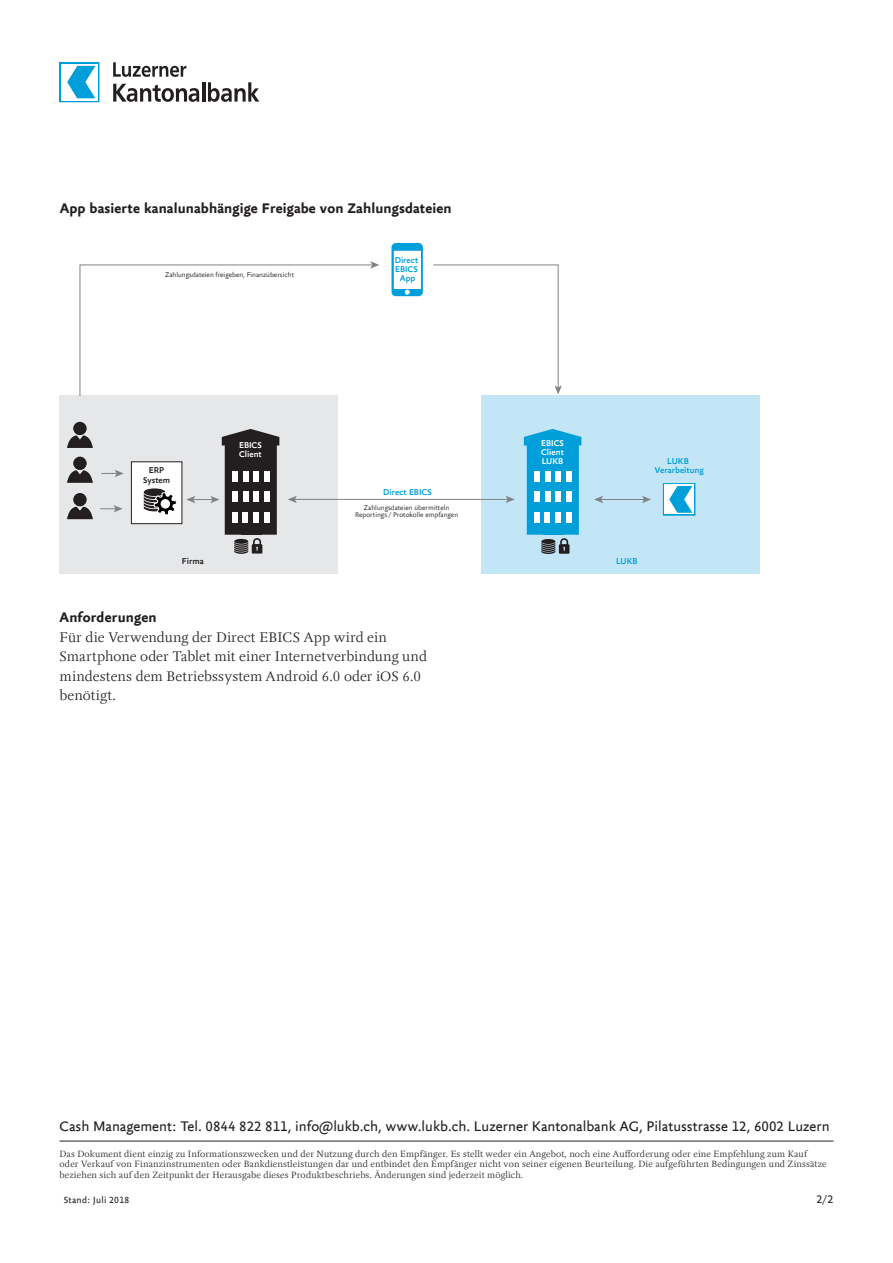
<style>
.page{position:relative;width:893px;height:1263px;background:#fff}
.page>*{position:absolute;margin:0;border:0;box-sizing:border-box;transform-origin:0 0}
.t1{font:300 15px/19.5px "Yogafor LUKB";letter-spacing:.005em;color:#231f20}
.t2{font:15px "Yoga Sansfor LUKB";color:#231f20}
.t3{font:700 15px "Yoga Sansfor LUKB";letter-spacing:.01em;color:#231f20}
.t4{font:12px "Yoga Sansfor LUKB";color:#231f20}
.t5{font:300 9.75px/10.5px "Yogafor LUKB";letter-spacing:.015em;color:#231f20}
.t6{font:9.75px "Yoga Sansfor LUKB";letter-spacing:.025em;color:#231f20}
.t7{font:500 9.15px/9.1px "Yoga Sansfor LUKB";color:#009fda;text-align:center}
.t8{font:500 9.15px/9.1px "Yoga Sansfor LUKB";color:#fff}
.t9{font:500 9.15px/9.1px "Yoga Sansfor LUKB";color:#231f20;text-align:center}
.t10{font:300 7.35px/7.4px "Yoga Sansfor LUKB";color:#231f20;text-align:center}
</style>
<div class="page">
<div style="left:60px;top:62px;width:39px;height:40px;border:1px solid #009fda"></div>
<div style="left:61px;top:64px;width:36px;height:36px;background:#fff"></div>
<svg style="left:67px;top:66px;width:28px;height:32px"></svg>
<svg style="left:113px;top:62px;width:73px;height:15px"></svg>
<svg style="left:113px;top:84px;width:86px;height:18px"></svg>
<hr style="left:202px;top:82px;width:3px;height:20px;background:#231f20">
<svg style="left:208px;top:82px;width:51px;height:20px"></svg>
<div style="left:60px;top:395px;width:278px;height:179px;background:#e6e7e9"></div>
<div style="left:131px;top:462px;width:51px;height:62px;background:#fff"></div>
<div style="left:131px;top:461px;width:51px;height:63px;border:1px solid #231f20"></div>
<div style="left:481px;top:395px;width:278px;height:178px;background:#c3e6f6"></div>
<svg style="left:391px;top:243px;width:32px;height:53px"></svg>
<svg style="left:67px;top:493px;width:26px;height:26px"></svg>
<hr style="left:294px;top:499px;width:214px;height:1px;background:#808285">
<svg style="left:288px;top:496px;width:9px;height:7px"></svg>
<svg style="left:506px;top:496px;width:9px;height:7px"></svg>
<svg style="left:524px;top:429px;width:57px;height:125px"></svg>
<svg style="left:144px;top:488px;width:33px;height:37px"></svg>
<div style="left:161px;top:500px;width:8px;height:8px;background:#fff;border-radius:50%"></div>
<svg style="left:186px;top:429px;width:93px;height:125px"></svg>
<svg style="left:101px;top:470px;width:23px;height:7px"></svg>
<svg style="left:100px;top:505px;width:23px;height:7px"></svg>
<svg style="left:67px;top:457px;width:26px;height:26px"></svg>
<svg style="left:67px;top:422px;width:26px;height:26px"></svg>
<hr style="left:600px;top:499px;width:45px;height:1px;background:#808285">
<svg style="left:594px;top:496px;width:9px;height:7px"></svg>
<svg style="left:642px;top:496px;width:9px;height:7px"></svg>
<svg style="left:79px;top:261px;width:300px;height:135px"></svg>
<svg style="left:433px;top:264px;width:129px;height:130px"></svg>
<svg style="left:663px;top:483px;width:32px;height:33px"></svg>
<hr style="left:60px;top:1141px;width:773px;height:1px;background:#231f20">
<h1 class="t3" style="left:60px;top:199px;width:393px">App basierte kanalunabhängige Freigabe von Zahlungsdateien</h1>
<p class="t10" style="left:165px;top:271px;width:131px">Zahlungsdateien freigeben, Finanzübersicht</p>
<p class="t7" style="left:395px;top:255px;width:25px">Direct<br>EBICS<br>App</p>
<p class="t9" style="left:143px;top:466px;width:29px">ERP<br>System</p>
<p class="t8" style="left:239px;top:440px;width:24px">EBICS<br>Client</p>
<p class="t7" style="left:383px;top:487px;width:50px">Direct EBICS</p>
<p class="t10" style="left:355px;top:504px;width:105px">Zahlungsdateien übermitteln<br>Reportings / Protokolle empfangen</p>
<p class="t8" style="left:541px;top:438px;width:24px;text-align:justify">EBICS Client LUKB</p>
<p class="t9" style="left:182px;top:557px;width:23px">Firma</p>
<p class="t7" style="left:616px;top:557px;width:23px">LUKB</p>
<p class="t7" style="left:654px;top:456px;width:51px">LUKB<br>Verarbeitung</p>
<h1 class="t3" style="left:60px;top:609px;width:98px">Anforderungen</h1>
<h1 class="t1" style="left:60px;top:627px;width:369px">Für die Verwendung der Direct EBICS App wird ein Smartphone oder Tablet mit einer Internetverbindung und mindestens dem Betriebssystem Android 6.0 oder iOS 6.0 benötigt.</h1>
<h1 class="t2" style="left:60px;top:1117px;width:772px">Cash Management: Tel. 0844 822 811, info@lukb.ch, www.lukb.ch. Luzerner Kantonalbank AG, Pilatusstrasse 12, 6002 Luzern</h1>
<p class="t5" style="left:60px;top:1148px;width:769px">Das Dokument dient einzig zu Informationszwecken und der Nutzung durch den Empfänger. Es stellt weder ein Angebot, noch eine Aufforderung oder eine Empfehlung zum Kauf oder Verkauf von Finanzinstrumenten oder Bankdienstleistungen dar und entbindet den Empfänger nicht von seiner eigenen Beurteilung. Die aufgeführten Bedingungen und Zinssätze beziehen sich auf den Zeitpunkt der Herausgabe dieses Produktbeschriebs. Änderungen sind jederzeit möglich.</p>
<p class="t6" style="left:64px;top:1194px;width:67px">Stand: Juli 2018</p>
<p class="t4" style="left:817px;top:1192px;width:18px">2/2</p>
</div>
